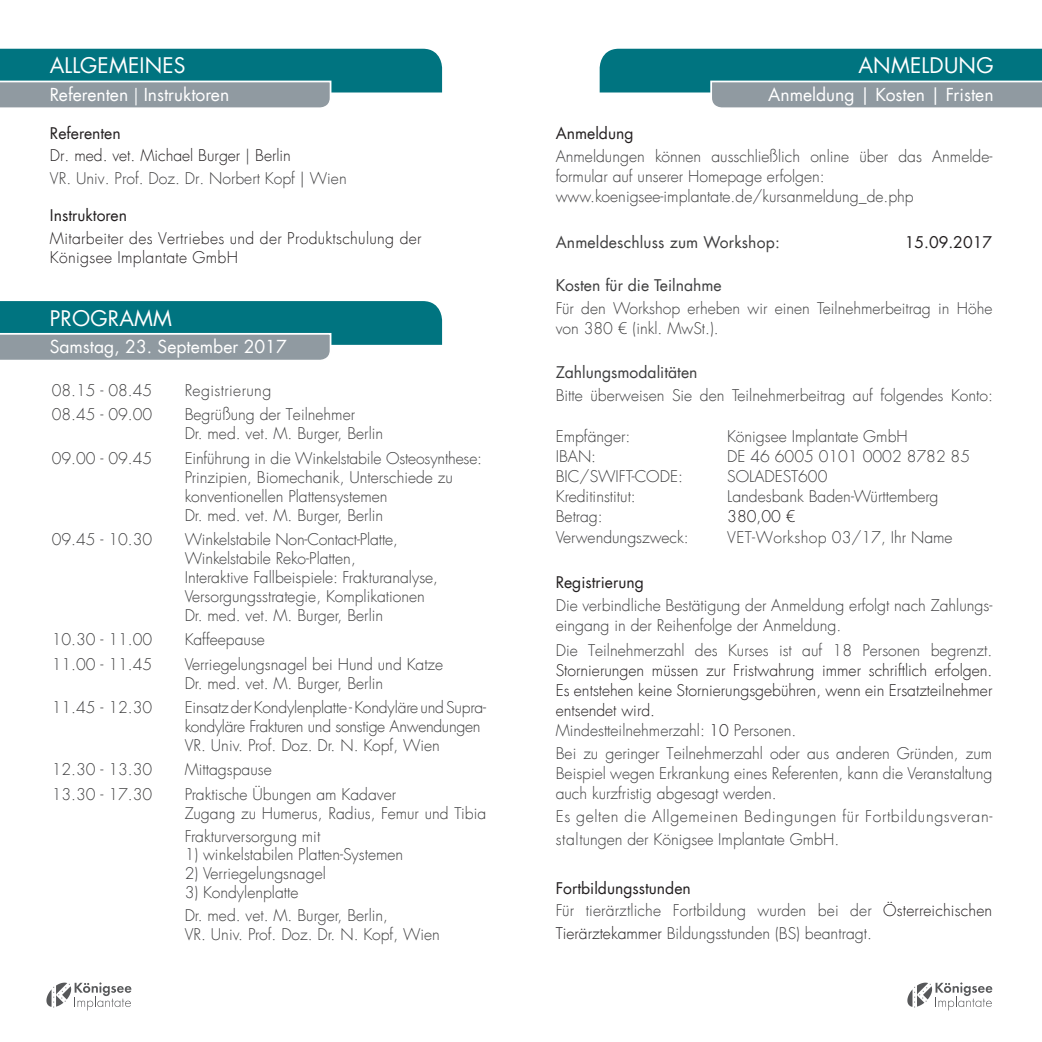
<style>
.page{position:relative;width:1042px;height:1042px;background:#fff}
.page>*{position:absolute;margin:0;border:0;box-sizing:border-box;transform-origin:0 0}
.t1{font:21px "Futura Com";letter-spacing:.01em;color:#fff}
.t2{font:17.5px "Futura Com";color:#fff}
.t3{font:300 15.75px/18.9px "Futura Com";color:#3e3e3f}
.t4{font:300 15.75px/20.1px "Futura Com";color:#231f20}
.t5{font:300 15.75px/22.8px "Futura Com";letter-spacing:.04em;color:#3e3e3f}
.t6{font:300 15.75px/18.9px "Futura Com";letter-spacing:.02em;color:#231f20}
.t7{font:15.75px "Futura Com";color:#3e3e3f}
.t8{font:15.75px "Futura Com";color:#231f20}
.t9{font:300 15.75px "Futura Com";letter-spacing:.025em;color:#3e3e3f}
.s1{font-family:"Minion Pro"}
.s2{font-weight:400;color:#231f20}
.s3{color:#231f20}
.s4{color:#3e3e3f}
</style>
<div class="page">
<svg style="left:0;top:301px;width:442px;height:59px;background:#458d96"></svg>
<svg style="left:0;top:49px;width:442px;height:59px;background:#478d97"></svg>
<svg style="left:600px;top:49px;width:442px;height:59px;background:#478e97"></svg>
<svg style="left:46px;top:982px;width:85px;height:28px"></svg>
<svg style="left:907px;top:982px;width:85px;height:28px"></svg>
<h1 class="t1" style="left:50px;top:51px;width:134px">Allgemeines</h1>
<h1 class="t1" style="left:858px;top:51px;width:132px">Anmeldung</h1>
<p class="t2" style="left:50px;top:83px;width:181px">Referenten <span class="s1">|</span> Instruktoren</p>
<p class="t2" style="left:768px;top:83px;width:227px">Anmeldung | Kosten | Fristen</p>
<p class="t3" style="left:50px;top:122px;width:298px;line-height:22.8px"><span class="s2">Referenten<br></span><span class="s3">Dr. med. vet. Michael Burger</span> | <span class="s3">Berlin<br></span>VR. Univ. Prof. Doz. Dr. Norbert Kopf | Wien</p>
<p class="t8" style="left:50px;top:204px;width:79px">I nstruktoren</p>
<p class="t6" style="left:50px;top:229px;width:373px">Mitarbeiter des Vertriebes und der Produktschulung der<br>Königsee Implantate GmbH</p>
<h1 class="t1" style="left:50px;top:303px;width:124px">Prog ramm</h1>
<p class="t2" style="left:50px;top:335px;width:239px">Samstag, 23. September 2017</p>
<p class="t3" style="left:52px;top:381px;width:102px">08.15 - 08.45</p>
<p class="t9" style="left:185px;top:380px;width:88px">Registrierung</p>
<p class="t3" style="left:52px;top:405px;width:102px">08.45 - 09.00</p>
<p class="t3" style="left:185px;top:405px;width:200px">Begrüßung der Teilnehmer<br>Dr. med. vet. M. Burger, Berlin</p>
<p class="t3" style="left:52px;top:449px;width:102px">09.00 - 09.45</p>
<p class="t3" style="left:185px;top:449px;width:299px">Einführung in die Winkelstabile Osteosynthese:<br>Prinzipien, Biomechanik, Unterschiede zu konventionellen Plattensystemen<br>Dr. med. vet. M. Burger, Berlin</p>
<p class="t3" style="left:52px;top:530px;width:102px">09.45 - 10.30</p>
<p class="t3" style="left:185px;top:530px;width:255px">Winkelstabile Non-Contact-Platte, Winkelstabile Reko-Platten,<br>Interaktive Fallbeispiele: Frakturanalyse, Versorgungsstrategie, Komplikationen Dr. med. vet. M. Burger, Berlin</p>
<p class="t3" style="left:52px;top:630px;width:102px">10.30 - 11.00</p>
<p class="t3" style="left:185px;top:630px;width:82px">Kaffeepause</p>
<p class="t3" style="left:52px;top:654px;width:102px">11.00 - 11.45</p>
<p class="t3" style="left:185px;top:654px;width:260px">Verriegelungsnagel bei Hund und Katze<br>Dr. med. vet. M. Burger, Berlin</p>
<p class="t3" style="left:52px;top:698px;width:102px">11.45 - 12.30</p>
<p class="t3" style="left:185px;top:698px;width:303px">Einsatz der Kondylenplatte - Kondyläre und Supra&shy;kondyläre Frakturen und sonstige Anwendungen<br>VR. Univ. Prof. Doz. Dr. N. Kopf, Wien</p>
<p class="t3" style="left:52px;top:760px;width:102px">12.30 - 13.30</p>
<p class="t3" style="left:185px;top:760px;width:89px">Mittagspause</p>
<p class="t3" style="left:52px;top:785px;width:102px">13.30 - 17.30</p>
<p class="t3" style="left:185px;top:785px;width:303px">Praktische Übungen am Kadaver<br>Zugang zu Humerus, Radius, Femur und Tibia</p>
<p class="t3" style="left:185px;top:826px;width:137px">Frakturversorgung mit</p>
<p class="t3" style="left:185px;top:845px;width:220px">1) winkelstabilen Platten-Systemen</p>
<p class="t3" style="left:185px;top:864px;width:143px">2) Verriegelungsnagel</p>
<p class="t3" style="left:185px;top:881px;width:205px;line-height:22.8px">3) Kondylenplatte<br>Dr. med. vet. M. Burger, Berlin,</p>
<p class="t3" style="left:185px;top:925px;width:257px">VR. Univ. Prof. Doz. Dr. N. Kopf, Wien</p>
<p class="t8" style="left:556px;top:123px;width:79px">Anmeldung</p>
<p class="t3" style="left:556px;top:146px;width:438px;line-height:20.1px">Anmeldungen können ausschließlich online über das Anmelde&shy;formular auf unserer Homepage erfolgen: www.koenigsee-implantate.de/kursanmeldung_de.php</p>
<p class="t7" style="left:556px;top:231px;width:226px">Anmeldeschluss zum Workshop:</p>
<p class="t8" style="left:905px;top:231px;width:89px">15.09.2017</p>
<p class="t7" style="left:556px;top:275px;width:168px">Kosten für die Teilnahme</p>
<p class="t3" style="left:556px;top:298px;width:438px;line-height:20.1px">Für den Workshop erheben wir einen Teilnehmerbeitrag in Höhe von 380 € (inkl. MwSt.).</p>
<p class="t7" style="left:556px;top:361px;width:143px">Zahlungsmodalitäten</p>
<p class="t3" style="left:556px;top:386px;width:439px">Bitte überweisen Sie den Teilnehmerbeitrag auf folgendes Konto:</p>
<p class="t3" style="left:556px;top:427px;width:76px">Empfänger:</p>
<p class="t3" style="left:727px;top:427px;width:182px">Königsee Implantate GmbH</p>
<p class="t3" style="left:556px;top:447px;width:42px">IBAN:</p>
<p class="t3" style="left:727px;top:447px;width:244px">DE 46 6005 0101 0002 8782 85</p>
<p class="t3" style="left:556px;top:467px;width:129px">BIC/SWIFT-CODE:</p>
<p class="t3" style="left:727px;top:467px;width:102px">SOLADEST600</p>
<p class="t3" style="left:556px;top:487px;width:82px">Kreditinstitut:</p>
<p class="t3" style="left:727px;top:487px;width:213px">Landesbank Baden-Württemberg</p>
<p class="t3" style="left:556px;top:507px;width:49px">Betrag:</p>
<p class="t4" style="left:727px;top:507px;width:70px">380,00 €</p>
<p class="t3" style="left:556px;top:527px;width:135px">Verwendungszweck:</p>
<p class="t9" style="left:727px;top:526px;width:227px">VET-Workshop 03/17, Ihr Name</p>
<p class="t8" style="left:556px;top:571px;width:90px">Registrierung</p>
<p class="t3" style="left:556px;top:595px;width:438px;line-height:20.1px">Die verbindliche Bestätigung der Anmeldung erfolgt nach Zahlungs&shy;eingang in der Reihenfolge der Anmeldung.</p>
<p class="t3" style="left:556px;top:640px;width:438px">Die Teilnehmerzahl des Kurses ist auf 18 Personen begrenzt.</p>
<p class="t4" style="left:556px;top:660px;width:438px">Stornierungen müssen zur Fristwahrung immer schriftlich erfolgen.<br>Es entstehen keine Stornierungsgebühren, wenn ein Ersatzteilnehmer entsendet wird.<br><span class="s4">Mindestteilnehmerzahl:</span> 10 <span class="s4">Personen.</span></p>
<p class="t3" style="left:556px;top:743px;width:438px;line-height:20.1px;text-align:justify">Bei zu geringer Teilnehmerzahl oder aus anderen Gründen, zum Beispiel wegen Erkrankung eines Referenten, kann die Veranstaltung auch kurzfristig abgesagt werden.</p>
<p class="t5" style="left:556px;top:805px;width:438px">Es gelten die Allgemeinen Bedingungen für Fortbildungsveran&shy;staltungen der Königsee Implantate GmbH.</p>
<p class="t3" style="left:556px;top:876px;width:438px;line-height:22.8px"><span class="s2">Fortbildungsstunden<br></span>Für tierärztliche Fortbildung wurden bei der <span class="s3">Österreichischen<br>Tierärztekammer</span> Bildungsstunden (BS) beantragt.</p>
</div>
